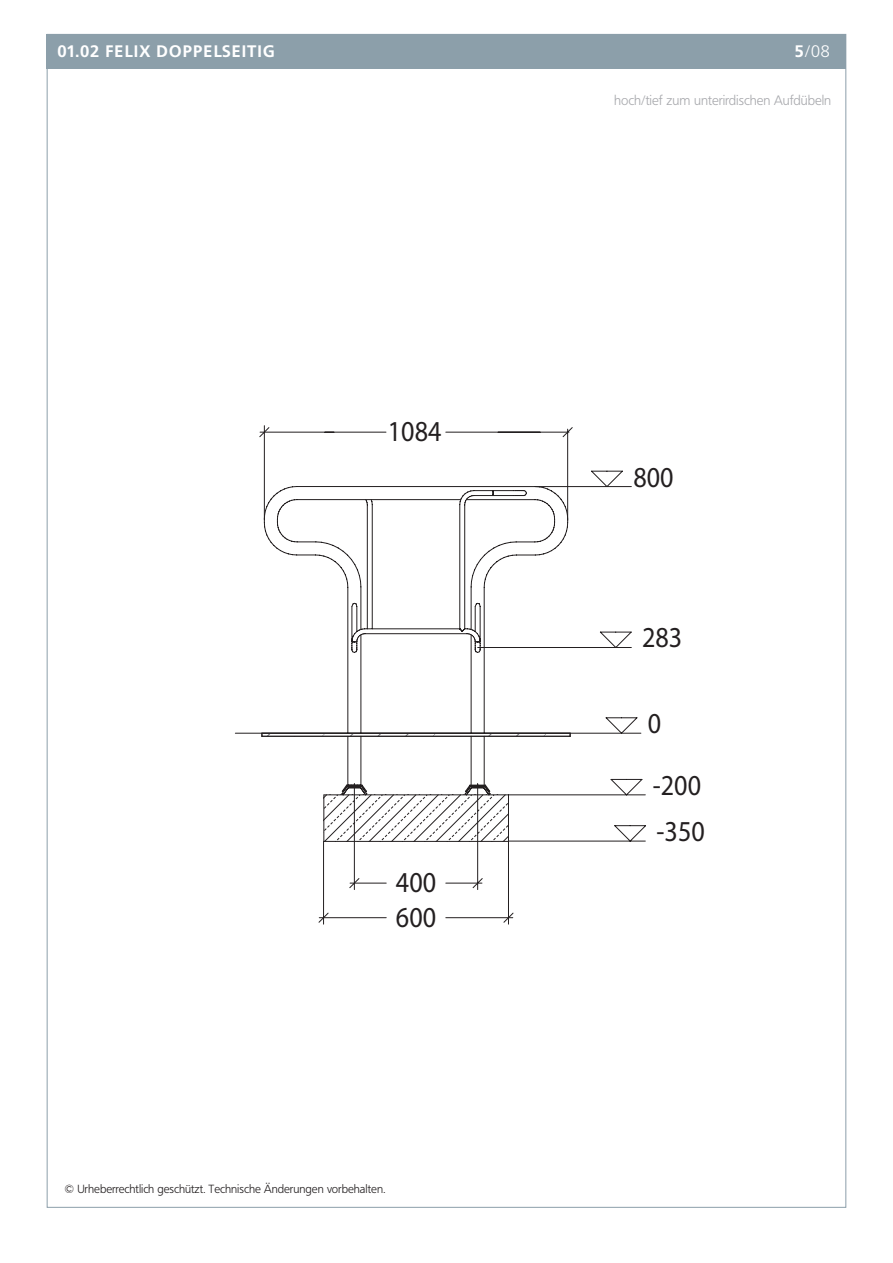
<style>
.page{position:relative;width:893px;height:1263px;background:#fff}
.page>*{position:absolute;margin:0;border:0;box-sizing:border-box;transform-origin:0 0}
.t1{font:28.95px/34.7px "Myriad";color:#231f20;scale:.9 1}
.t2{font:700 16.5px "Frutiger BQ";letter-spacing:.07em;color:#fff}
.t3{font:300 16.5px "Frutiger BQ";color:#fff}
.t4{font:300 13.5px "Frutiger BQ";color:#a8a9ad}
.t5{font:300 11.7px "Frutiger BQ";color:#231f20}
.s1{font-weight:700}
</style>
<div class="page">
<div style="left:47px;top:34px;width:799px;height:1174px;background:#fff;border:1px solid #8c9faa"></div>
<div style="left:47px;top:34px;width:799px;height:34px;background:#8c9faa"></div>
<svg style="left:606px;top:717px;width:31px;height:16px"></svg>
<hr style="left:235px;top:733px;width:406px;height:1px;background:#231f20">
<svg style="left:572px;top:632px;width:59px;height:16px"></svg>
<svg style="left:572px;top:471px;width:59px;height:16px"></svg>
<svg style="left:260px;top:425px;width:312px;height:312px"></svg>
<svg style="left:319px;top:779px;width:327px;height:145px"></svg>
<svg style="left:262px;top:486px;width:308px;height:309px"></svg>
<svg style="left:342px;top:490px;width:185px;height:302px"></svg>
<h2 class="t2" style="left:57px;top:42px;width:219px">01.02 FELIX DOPPELSEITIG</h2>
<h2 class="t3" style="left:795px;top:42px;width:37px"><span class="s1">5</span>/08</h2>
<h1 class="t1" style="left:388px;top:415px;width:61px">1084</h1>
<h1 class="t1" style="left:396px;top:866px;width:46px">400<br>600</h1>
<p class="t5" style="left:64px;top:1182px;width:322px">© Urheberrechtlich geschützt. Technische Änderungen vorbehalten.</p>
<p class="t4" style="left:614px;top:92px;width:219px">hoch/tief zum unterirdischen Aufdübeln</p>
<h1 class="t1" style="left:633px;top:461px;width:46px">800</h1>
<h1 class="t1" style="left:642px;top:622px;width:46px">283</h1>
<h1 class="t1" style="left:648px;top:707px;width:16px">0</h1>
<h1 class="t1" style="left:653px;top:769px;width:55px">-200</h1>
<h1 class="t1" style="left:657px;top:815px;width:55px">-350</h1>
</div>
